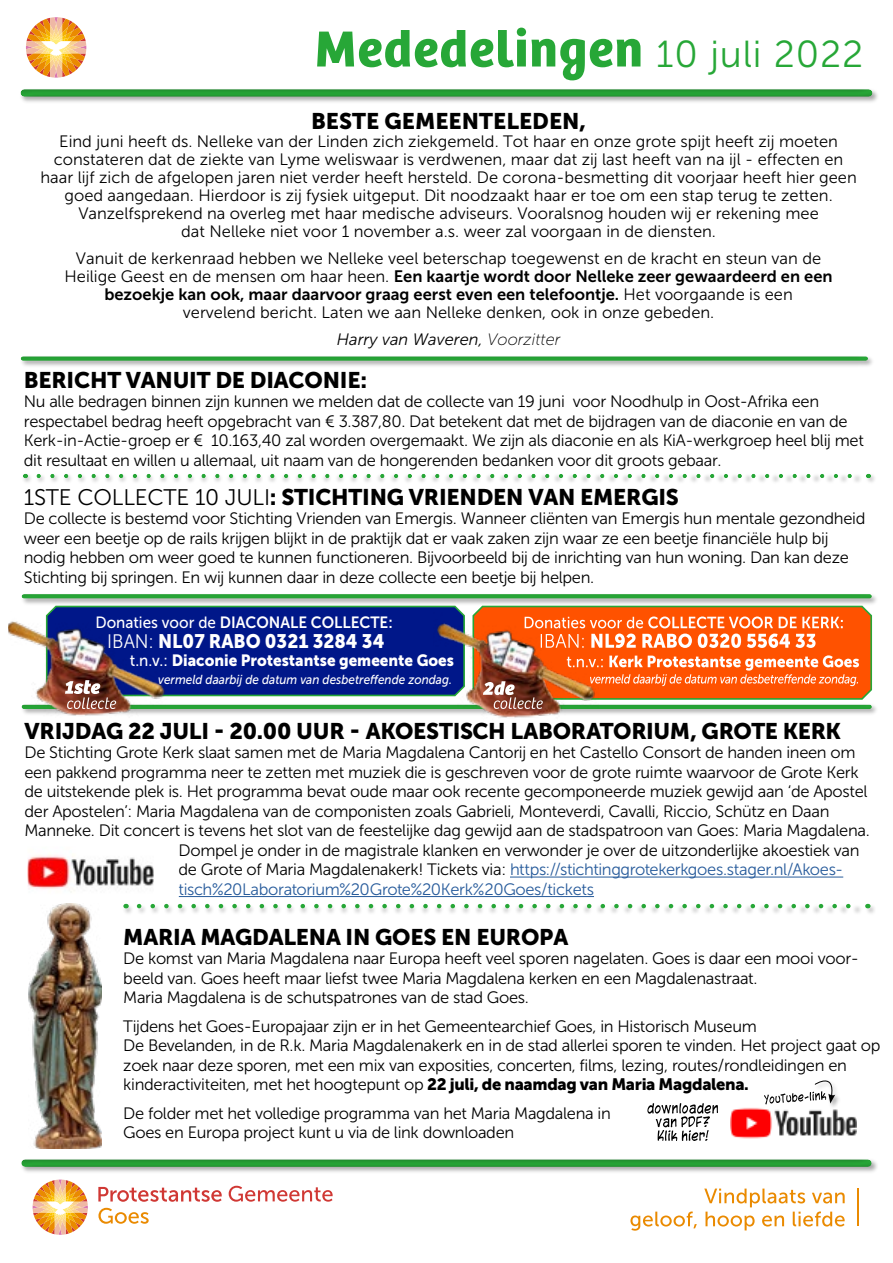
<style>
.page{position:relative;width:893px;height:1263px;background:#fff}
.page>*{position:absolute;margin:0;border:0;box-sizing:border-box;transform-origin:0 0}
.t1{font:700 52.5px "Bree";letter-spacing:.02em;color:#27a737}
.t2{font:22.5px "Museo Sans 900";letter-spacing:-.01em;color:#000}
.t3{font:19.5px "Museo Sans 900";color:#fff;scale:.94 1}
.t4{font:16.5px/19.5px "Museo Sans 300";letter-spacing:-.02em;color:#000}
.t5{font:16.5px/18px "Museo Sans 300";color:#000;text-align:center}
.t6{font:16.5px/18px "Museo Sans 700";color:#000;text-align:center}
.t7{font:16.5px "Museo Sans 300";letter-spacing:-.02em;color:#275b9b}
.t8{font:16.2px "Museo Sans 900";color:#fff;scale:.94 1}
.t9{font:16.2px "Museo Sans 700";color:#fff;scale:.94 1}
.t10{font:italic 13.05px "Museo Sans 500";color:#fff;scale:.91 1}
.s1{font-family:"Museo Sans 300";font-weight:400;font-size:37.5px}
.s2{font-family:"Museo Sans 300"}
.s3{font-style:italic}
.s4{font-family:"Museo Sans 100";font-style:italic}
.s5{font-family:"Museo Sans 500"}
.s6{color:#000}
.s7{font-family:"Museo Sans 900"}
</style>
<div class="page">
<div style="left:21px;top:704px;width:858px;height:12px;background:#000;opacity:.35"></div>
<div style="left:9px;top:695px;width:876px;height:16px;background:#000;opacity:.5"></div>
<svg style="left:26px;top:17px;width:61px;height:61px"></svg>
<svg style="left:630px;top:1211px;width:67px;height:19px"></svg>
<svg style="left:704px;top:1188px;width:141px;height:42px"></svg>
<hr style="left:858px;top:1188px;width:1px;height:38px;background:#ea8a00">
<svg style="left:98px;top:1187px;width:124px;height:15px"></svg>
<svg style="left:229px;top:1186px;width:104px;height:16px"></svg>
<svg style="left:98px;top:1208px;width:51px;height:16px"></svg>
<svg style="left:32px;top:1179px;width:56px;height:56px"></svg>
<div style="left:20px;top:1158px;width:858px;height:15px;background:#000;opacity:.35"></div>
<div style="left:9px;top:1150px;width:876px;height:19px;background:#000;opacity:.5"></div>
<img style="left:9px;top:621px;width:159px;height:95px">
<svg style="left:45px;top:605px;width:417px;height:104px;background:#2a3d87"></svg>
<img style="left:434px;top:612px;width:165px;height:106px">
<svg style="left:472px;top:605px;width:401px;height:104px;background:#e37a3d"></svg>
<div style="left:122px;top:903px;width:753px;height:12px;background:#000;opacity:.35"></div>
<svg style="left:139px;top:904px;width:722px;height:4px"></svg>
<img style="left:28px;top:904px;width:74px;height:244px">
<img style="left:730px;top:1104px;width:126px;height:35px">
<div style="left:814px;top:1080px;width:28px;height:30px;background:#000;opacity:.35"></div>
<svg style="left:764px;top:1080px;width:71px;height:24px"></svg>
<svg style="left:647px;top:1103px;width:71px;height:38px"></svg>
<div style="left:20px;top:88px;width:859px;height:15px;background:#000;opacity:.35"></div>
<div style="left:8px;top:80px;width:878px;height:19px;background:#000;opacity:.5"></div>
<div style="left:20px;top:355px;width:855px;height:12px;background:#000;opacity:.35"></div>
<div style="left:8px;top:347px;width:873px;height:16px;background:#000;opacity:.5"></div>
<div style="left:21px;top:593px;width:858px;height:12px;background:#000;opacity:.35"></div>
<div style="left:9px;top:585px;width:876px;height:16px;background:#000;opacity:.5"></div>
<hr style="left:510px;top:877px;width:333px;height:1px;background:#275b9b">
<hr style="left:179px;top:896px;width:415px;height:1px;background:#275b9b">
<img style="left:28px;top:855px;width:126px;height:37px">
<div style="left:10px;top:464px;width:873px;height:17px;background:#000;opacity:.5"></div>
<h1 class="t1" style="left:315px;top:7px;width:550px">Mededelingen <span class="s1">10 juli 2022</span></h1>
<h2 class="t2" style="left:311px;top:108px;width:276px">BESTE GEMEENTELEDEN,</h2>
<p class="t5" style="left:40px;top:132px;width:818px">Eind juni heeft ds. Nelleke van der Linden zich ziekgemeld. Tot haar en onze grote spijt heeft zij moeten constateren dat de ziekte van Lyme weliswaar is verdwenen, maar dat zij last heeft van na ijl - effecten en haar lijf zich de afgelopen jaren niet verder heeft hersteld. De corona-besmetting dit voorjaar heeft hier geen goed aangedaan. Hierdoor is zij fysiek uitgeput. Dit noodzaakt haar er toe om een stap terug te zetten.<br>Vanzelfsprekend na overleg met haar medische adviseurs. Vooralsnog houden wij er rekening mee<br>dat Nelleke niet voor 1 november a.s. weer zal voorgaan in de diensten.</p>
<p class="t5" style="left:76px;top:249px;width:747px">Vanuit de kerkenraad hebben we Nelleke veel beterschap toegewenst en de kracht en steun van de</p>
<p class="t6" style="left:65px;top:267px;width:769px"><span class="s2">Heilige Geest en de mensen om haar heen.</span> Een kaartje wordt door Nelleke zeer gewaardeerd en een bezoekje kan ook, maar daarvoor graag eerst even een telefoontje. <span class="s2">Het voorgaande is een</span></p>
<p class="t5" style="left:183px;top:298px;width:533px;line-height:27px">vervelend bericht. Laten we aan Nelleke denken, ook in onze gebeden.<br><span class="s3">Harry van Waveren,</span> <span class="s4">Voorzitter</span></p>
<h2 class="t2" style="left:24px;top:367px;width:345px">BERICHT VANUIT DE DIACONIE:</h2>
<p class="t4" style="left:24px;top:392px;width:841px">Nu alle bedragen binnen zijn kunnen we melden dat de collecte van 19 juni voor Noodhulp in Oost-Afrika een respectabel bedrag heeft opgebracht van € 3.387,80. Dat betekent dat met de bijdragen van de diaconie en van de Kerk-in-Actie-groep er € 10.163,40 zal worden overgemaakt. We zijn als diaconie en als KiA-werkgroep heel blij met dit resultaat en willen u allemaal, uit naam van de hongerenden bedanken voor dit groots gebaar.</p>
<h2 class="t2" style="left:24px;top:484px;width:657px"><span class="s2">1STE COLLECTE 10 JULI</span>: STICHTING VRIENDEN VAN EMERGIS</h2>
<p class="t4" style="left:24px;top:509px;width:843px">De collecte is bestemd voor Stichting Vrienden van Emergis. Wanneer cliënten van Emergis hun mentale gezondheid weer een beetje op de rails krijgen blijkt in de praktijk dat er vaak zaken zijn waar ze een beetje financiële hulp bij nodig hebben om weer goed te kunnen functioneren. Bijvoorbeeld bij de inrichting van hun woning. Dan kan deze Stichting bij springen. En wij kunnen daar in deze collecte een beetje bij helpen.</p>
<p class="t9" style="left:95px;top:614px;width:318px"><span class="s5">Donaties voor de</span> DIACONALE COLLECTE:</p>
<p class="t3" style="left:107px;top:630px;width:296px"><span class="s2">IBAN:</span> NL07 RABO 0321 3284 34</p>
<p class="t8" style="left:130px;top:651px;width:346px"><span class="s5">t.n.v.:</span> Diaconie Protestantse gemeente Goes</p>
<p class="t10" style="left:158px;top:672px;width:324px">vermeld daarbij de datum van desbetreffende zondag.</p>
<h2 class="t2" style="left:25px;top:718px;width:818px">VRIJDAG 22 JULI - 20.00 UUR - AKOESTISCH LABORATORIUM, GROTE KERK</h2>
<p class="t4" style="left:25px;top:743px;width:832px">De Stichting Grote Kerk slaat samen met de Maria Magdalena Cantorij en het Castello Consort de handen ineen om</p>
<p class="t4" style="left:25px;top:762px;width:836px">een pakkend programma neer te zetten met muziek die is geschreven voor de grote ruimte waarvoor de Grote Kerk</p>
<p class="t4" style="left:25px;top:782px;width:844px">de uitstekende plek is. Het programma bevat oude maar ook recente gecomponeerde muziek gewijd aan ‘de Apostel</p>
<p class="t4" style="left:25px;top:802px;width:806px">der Apostelen’: Maria Magdalena van de componisten zoals Gabrieli, Monteverdi, Cavalli, Riccio, Schütz en Daan</p>
<p class="t4" style="left:25px;top:821px;width:847px">Manneke. Dit concert is tevens het slot van de feestelijke dag gewijd aan de stadspatroon van Goes: Maria Magdalena.</p>
<p class="t4" style="left:179px;top:841px;width:682px">Dompel je onder in de magistrale klanken en verwonder je over de uitzonderlijke akoestiek van</p>
<p class="t7" style="left:179px;top:861px;width:666px"><span class="s6">de Grote of Maria Magdalenakerk! Tickets via:</span> https://stichtinggrotekerkgoes.stager.nl/Akoes-</p>
<p class="t7" style="left:179px;top:880px;width:417px">tisch%20Laboratorium%20Grote%20Kerk%20Goes/tickets</p>
<h2 class="t2" style="left:123px;top:924px;width:446px">MARIA MAGDALENA IN GOES EN EUROPA</h2>
<p class="t4" style="left:123px;top:949px;width:737px">De komst van Maria Magdalena naar Europa heeft veel sporen nagelaten. Goes is daar een mooi voor&shy;beeld van. Goes heeft maar liefst twee Maria Magdalena kerken en een Magdalenastraat.<br>Maria Magdalena is de schutspatrones van de stad Goes.</p>
<p class="t4" style="left:123px;top:1017px;width:759px">Tijdens het Goes-Europajaar zijn er in het Gemeentearchief Goes, in Historisch Museum<br>De Bevelanden, in de R.k. Maria Magdalenakerk en in de stad allerlei sporen te vinden. Het project gaat op zoek naar deze sporen, met een mix van exposities, concerten, films, lezing, routes/rondleidingen en kinderactiviteiten, met het hoogtepunt op <span class="s7">22 juli, de naamdag van Maria Magdalena.</span></p>
<p class="t4" style="left:123px;top:1104px;width:489px">De folder met het volledige programma van het Maria Magdalena in<br>Goes en Europa project kunt u via de link downloaden</p>
</div>
